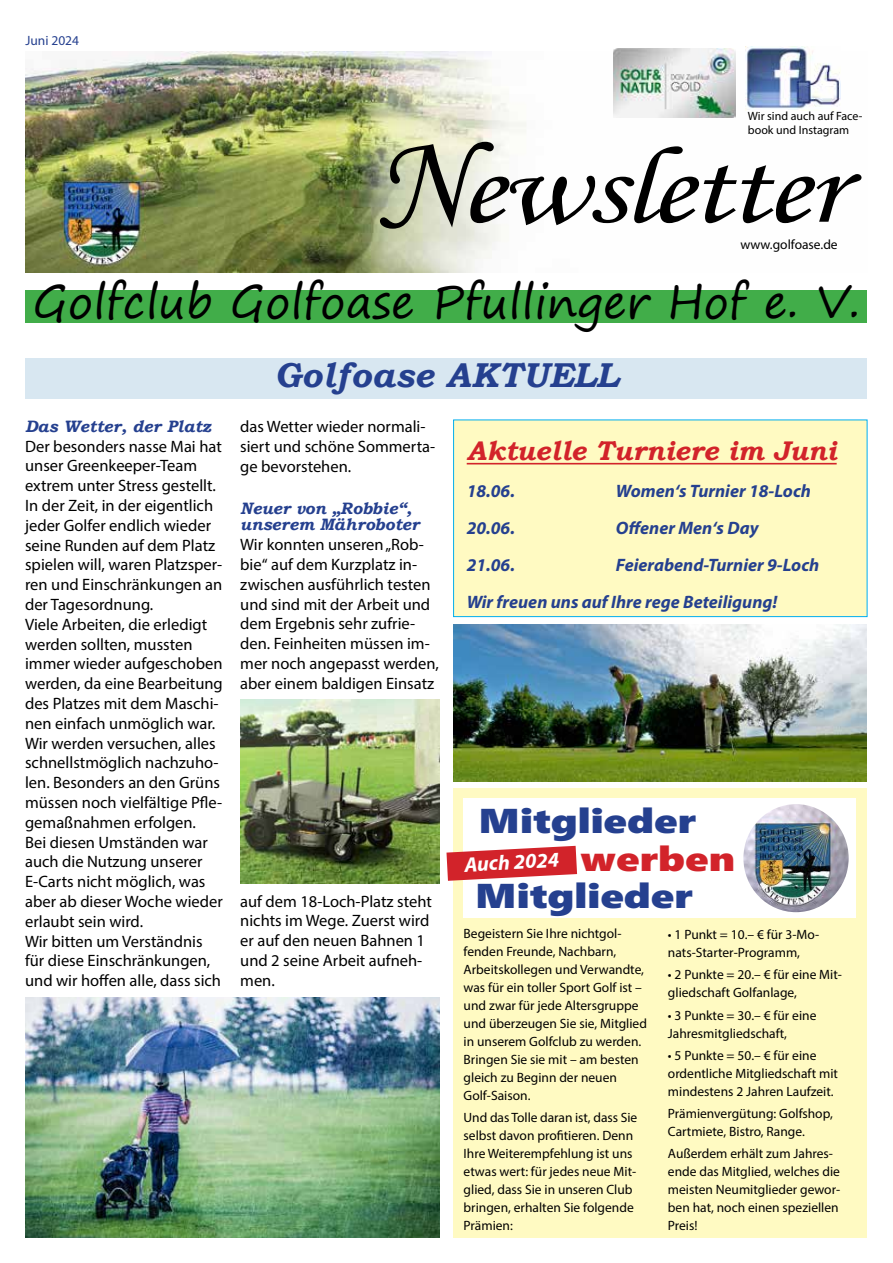
<style>
.page{position:relative;width:893px;height:1263px;background:#fff}
.page>*{position:absolute;margin:0;border:0;box-sizing:border-box;transform-origin:0 0}
.t1{font:109.5px "Monotype Corsiva";letter-spacing:-.025em;color:#000;scale:1.17 1}
.t2{font:45px "Segoe Print";color:#000}
.t3{font:900 34.5px "Segoe WP";color:#25408f;scale:1.22 1}
.t4{font:italic 700 34.5px "Bookman Old Style";letter-spacing:.01em;color:#25408f}
.t5{font:900 34.5px "Segoe WP";color:#d2232a;scale:1.22 1}
.t6{font:italic 700 27px "Bookman Old Style";color:#d2232a}
.t7{font:italic 700 21px "Myriad Pro";color:#fff}
.t8{font:italic 700 18px/37px "Myriad Pro";color:#25408f}
.t9{font:16.5px/19.8px "Myriad Pro";color:#000}
.t10{font:italic 700 16.5px/16.5px "Bookman Old Style";color:#25408f}
.t11{font:13.5px/18px "Myriad Pro";color:#000}
.t12{font:13.5px "Myriad Pro";color:#25408f}
.t13{font:12px/13.5px "Myriad Pro";color:#000}
.s1{font-size:132px}
</style>
<div class="page">
<img style="left:26px;top:51px;width:808px;height:221px">
<div style="left:26px;top:290px;width:841px;height:33px;background:#41ad49"></div>
<img style="left:745px;top:46px;width:96px;height:64px">
<div style="left:26px;top:358px;width:841px;height:40px;background:#d8e7f1"></div>
<img style="left:613px;top:49px;width:123px;height:68px">
<div style="left:454px;top:420px;width:413px;height:197px;background:#fffac2"></div>
<hr style="left:467px;top:463px;width:370px;height:1px;background:#d2232a">
<div style="left:453px;top:420px;width:414px;height:197px;border:1px solid #00aeef"></div>
<div style="left:453px;top:788px;width:414px;height:449px;background:#fffac2"></div>
<div style="left:464px;top:798px;width:392px;height:120px;background:#fff"></div>
<img style="left:743px;top:804px;width:106px;height:108px">
<svg style="left:446px;top:846px;width:131px;height:35px"></svg>
<img style="left:454px;top:624px;width:413px;height:157px">
<img style="left:26px;top:997px;width:413px;height:240px">
<img style="left:240px;top:699px;width:199px;height:184px">
<p class="t12" style="left:26px;top:32px;width:55px">Juni 2024</p>
<p class="t13" style="left:748px;top:109px;width:116px">Wir sind auch auf Face&shy;book und Instagram</p>
<h1 class="t1" style="left:374px;top:122px;width:403px"><span class="s1">N</span>ewsletter</h1>
<p class="t11" style="left:740px;top:236px;width:99px">www.golfoase.de</p>
<h2 class="t2" style="left:33px;top:262px;width:829px">Golfclub Golfoase Pfullinger Hof e. V.</h2>
<p class="t10" style="left:25px;top:418px;width:188px">Das Wetter, der Platz</p>
<p class="t9" style="left:25px;top:436px;width:199px">Der besonders nasse Mai hat unser Greenkeeper-Team extrem unter Stress gestellt.<br>In der Zeit, in der eigentlich jeder Golfer endlich wieder seine Runden auf dem Platz spielen will, waren Platzsper&shy;ren und Einschränkungen an der Tagesordnung.<br>Viele Arbeiten, die erledigt werden sollten, mussten immer wieder aufgeschoben werden, da eine Bearbeitung des Platzes mit dem Maschi&shy;nen einfach unmöglich war.<br>Wir werden versuchen, alles schnellstmöglich nachzuho&shy;len. Besonders an den Grüns müssen noch vielfältige Pfle&shy;gemaßnahmen erfolgen.<br>Bei diesen Umständen war auch die Nutzung unserer<br>E-Carts nicht möglich, was aber ab dieser Woche wieder erlaubt sein wird.<br>Wir bitten um Verständnis für diese Einschränkungen, und wir hoffen alle, dass sich</p>
<h3 class="t4" style="left:274px;top:350px;width:345px">Golfoase AKTUELL</h3>
<p class="t9" style="left:240px;top:417px;width:196px">das Wetter wieder normali&shy;siert und schöne Sommerta&shy;ge bevorstehen.</p>
<p class="t10" style="left:240px;top:500px;width:181px">Neuer von „Robbie“, unserem Mähroboter</p>
<p class="t9" style="left:240px;top:534px;width:200px">Wir konnten unseren „Rob&shy;bie“ auf dem Kurzplatz in&shy;zwischen ausführlich testen und sind mit der Arbeit und dem Ergebnis sehr zufrie&shy;den. Feinheiten müssen im&shy;mer noch angepasst werden, aber einem baldigen Einsatz</p>
<h3 class="t6" style="left:467px;top:431px;width:371px">Aktuelle Turniere im Juni</h3>
<p class="t8" style="left:467px;top:472px;width:50px">18.06.</p>
<p class="t8" style="left:616px;top:472px;width:197px">Women‘s Turnier 18-Loch</p>
<p class="t8" style="left:467px;top:509px;width:50px">20.06.</p>
<p class="t8" style="left:616px;top:509px;width:144px">Offener Men‘s Day</p>
<p class="t8" style="left:467px;top:546px;width:50px">21.06.</p>
<p class="t8" style="left:467px;top:546px;width:354px;text-indent:149px">Feierabend-Turnier 9-Loch<br>Wir freuen uns auf Ihre rege Beteiligung!</p>
<p class="t9" style="left:240px;top:891px;width:193px">auf dem 18-Loch-Platz steht nichts im Wege. Zuerst wird er auf den neuen Bahnen 1 und 2 seine Arbeit aufneh&shy;men.</p>
<h3 class="t3" style="left:479px;top:799px;width:180px">Mitglieder</h3>
<h3 class="t5" style="left:581px;top:836px;width:128px">werben</h3>
<h3 class="t3" style="left:475px;top:874px;width:180px">Mitglieder</h3>
<p class="t7" style="left:464px;top:851px;width:96px;rotate:-3deg">Auch 2024</p>
<p class="t11" style="left:464px;top:924px;width:185px">Begeistern Sie Ihre nichtgol&shy;fenden Freunde, Nachbarn,<br>Arbeitskollegen und Verwandte, was für ein toller Sport Golf ist – und zwar für jede Altersgruppe und überzeugen Sie sie, Mitglied in unserem Golfclub zu werden.<br>Bringen Sie sie mit – am besten gleich zu Beginn der neuen<br>Golf-Saison.</p>
<p class="t11" style="left:464px;top:1109px;width:175px">Und das Tolle daran ist, dass Sie selbst davon profitieren. Denn<br>Ihre Weiterempfehlung ist uns etwas wert: für jedes neue Mit&shy;glied, dass Sie in unseren Club bringen, erhalten Sie folgende<br>Prämien:</p>
<p class="t11" style="left:668px;top:925px;width:153px">• 1 Punkt = 10.– € für 3-Mo&shy;nats-Starter-Programm,</p>
<p class="t11" style="left:668px;top:966px;width:176px">• 2 Punkte = 20.– € für eine Mit&shy;gliedschaft Golfanlage,</p>
<p class="t11" style="left:668px;top:1006px;width:150px">• 3 Punkte = 30.– € für eine<br>Jahresmitgliedschaft,</p>
<p class="t11" style="left:668px;top:1046px;width:172px">• 5 Punkte = 50.– € für eine ordentliche Mitgliedschaft mit mindestens 2 Jahren Laufzeit.</p>
<p class="t11" style="left:668px;top:1104px;width:166px">Prämienvergütung: Golfshop,<br>Cartmiete, Bistro, Range.</p>
<p class="t11" style="left:668px;top:1145px;width:174px">Außerdem erhält zum Jahres&shy;ende das Mitglied, welches die meisten Neumitglieder gewor&shy;ben hat, noch einen speziellen<br>Preis!</p>
</div>
